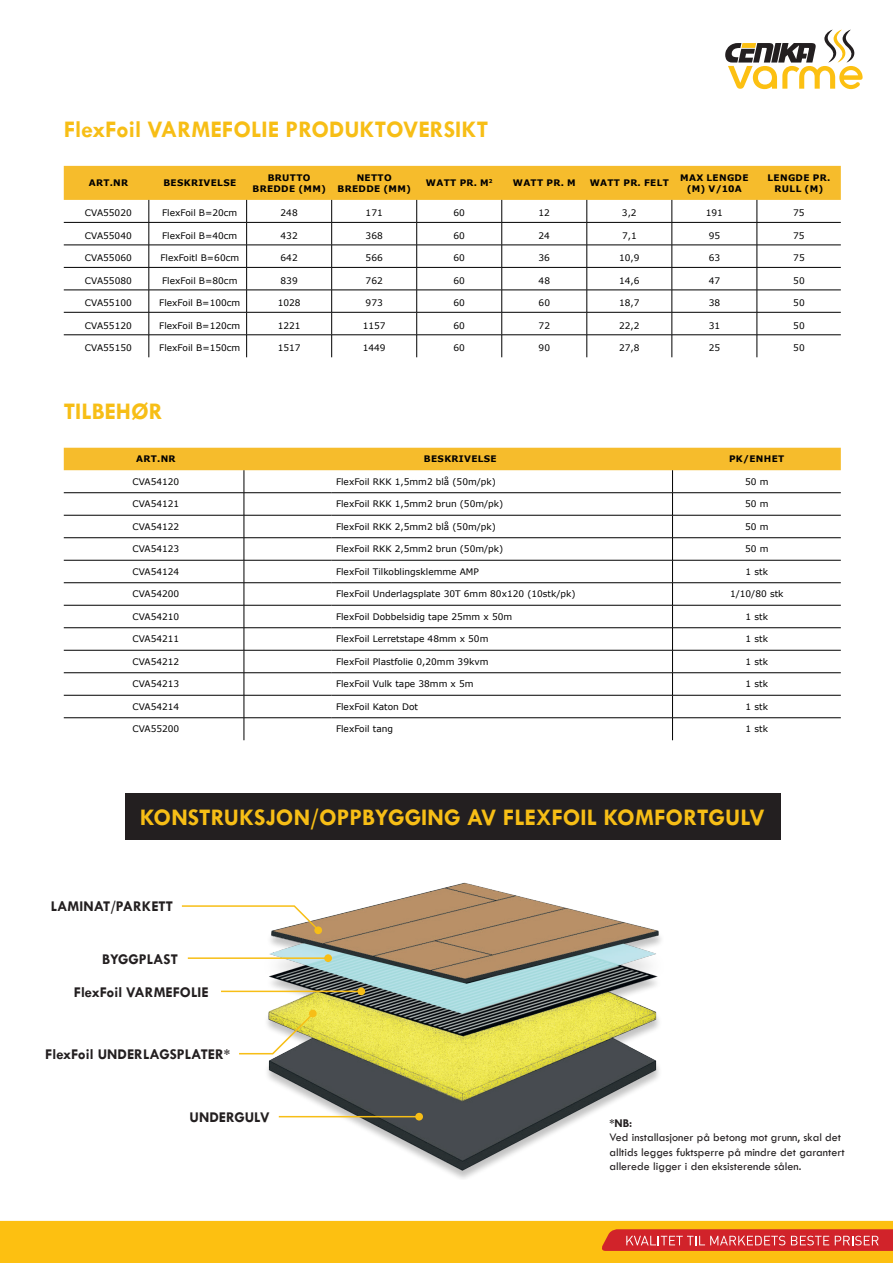
<style>
.page{position:relative;width:893px;height:1263px;background:#fff}
.page>*{position:absolute;margin:0;border:0;box-sizing:border-box;transform-origin:0 0}
.t1{font:700 24px "Tw Cen";color:#f7be16}
.t2{font:700 15px "Tw Cen";color:#231f20}
.t3{font:12px/14.4px "Tw Cen";color:#231f20}
.t4{font:700 12px "Tw Cen";color:#231f20}
.t5{font:9px "Verdana";color:#000001}
.t6{font:700 9px/10.8px "Verdana";letter-spacing:.035em;color:#000001;text-align:center}
</style>
<div class="page">
<svg style="left:725px;top:30px;width:138px;height:59px"></svg>
<svg style="left:0;top:1221px;width:893px;height:42px;background:#f6a918"></svg>
<svg style="left:64px;top:166px;width:777px;height:191px"></svg>
<div style="left:125px;top:793px;width:656px;height:47px;background:#231f20"></div>
<svg style="left:64px;top:448px;width:777px;height:292px"></svg>
<img style="left:239px;top:882px;width:422px;height:297px">
<svg style="left:181px;top:904px;width:139px;height:28px"></svg>
<svg style="left:239px;top:1011px;width:76px;height:44px"></svg>
<div style="left:314px;top:926px;width:8px;height:8px;background:#f7be16;border-radius:50%"></div>
<div style="left:309px;top:1010px;width:8px;height:7px;background:#f7be16;border-radius:50%"></div>
<div style="left:357px;top:987px;width:8px;height:8px;background:#f7be16;border-radius:50%"></div>
<div style="left:324px;top:954px;width:8px;height:8px;background:#f7be16;border-radius:50%"></div>
<hr style="left:221px;top:990px;width:140px;height:2px;background:#f7be16">
<hr style="left:188px;top:957px;width:140px;height:2px;background:#f7be16">
<div style="left:415px;top:1113px;width:8px;height:7px;background:#f7be16;border-radius:50%"></div>
<hr style="left:279px;top:1116px;width:140px;height:1px;background:#f7be16">
<h1 class="t1" style="left:64px;top:115px;width:426px">FlexFoil VARMEFOLIE PRODUKTOVERSIKT</h1>
<p class="t6" style="left:89px;top:177px;width:41px">ART.NR</p>
<p class="t6" style="left:163px;top:177px;width:74px">BESKRIVELSE</p>
<p class="t6" style="left:252px;top:172px;width:75px">BRUTTO<br>BREDDE (MM)</p>
<p class="t6" style="left:338px;top:172px;width:75px">NETTO<br>BREDDE (MM)</p>
<p class="t6" style="left:426px;top:177px;width:68px">WATT PR. M<sup>2</sup></p>
<p class="t6" style="left:513px;top:177px;width:64px">WATT PR. M</p>
<p class="t6" style="left:590px;top:177px;width:81px">WATT PR. FELT</p>
<p class="t6" style="left:680px;top:172px;width:70px">MAX LENGDE (M) V/10A</p>
<p class="t6" style="left:768px;top:172px;width:64px">LENGDE PR.<br>RULL (M)</p>
<p class="t5" style="left:85px;top:207px;width:48px">CVA55020</p>
<p class="t5" style="left:162px;top:207px;width:77px">FlexFoil B=20cm</p>
<p class="t5" style="left:281px;top:207px;width:19px">248</p>
<p class="t5" style="left:366px;top:207px;width:19px">171</p>
<p class="t5" style="left:453px;top:207px;width:13px">60</p>
<p class="t5" style="left:539px;top:207px;width:13px">12</p>
<p class="t5" style="left:622px;top:207px;width:16px">3,2</p>
<p class="t5" style="left:706px;top:207px;width:19px">191</p>
<p class="t5" style="left:793px;top:207px;width:13px">75</p>
<p class="t5" style="left:85px;top:229px;width:48px">CVA55040</p>
<p class="t5" style="left:162px;top:229px;width:77px">FlexFoil B=40cm</p>
<p class="t5" style="left:281px;top:229px;width:19px">432</p>
<p class="t5" style="left:366px;top:229px;width:19px">368</p>
<p class="t5" style="left:454px;top:229px;width:13px">60</p>
<p class="t5" style="left:539px;top:229px;width:13px">24</p>
<p class="t5" style="left:622px;top:229px;width:16px">7,1</p>
<p class="t5" style="left:709px;top:229px;width:13px">95</p>
<p class="t5" style="left:793px;top:229px;width:13px">75</p>
<p class="t5" style="left:85px;top:252px;width:48px">CVA55060</p>
<p class="t5" style="left:160px;top:252px;width:80px">FlexFoitl B=60cm</p>
<p class="t5" style="left:281px;top:252px;width:19px">642</p>
<p class="t5" style="left:366px;top:252px;width:19px">566</p>
<p class="t5" style="left:454px;top:252px;width:13px">60</p>
<p class="t5" style="left:539px;top:252px;width:13px">36</p>
<p class="t5" style="left:619px;top:252px;width:22px">10,9</p>
<p class="t5" style="left:709px;top:252px;width:13px">63</p>
<p class="t5" style="left:793px;top:252px;width:13px">75</p>
<p class="t5" style="left:85px;top:274px;width:48px">CVA55080</p>
<p class="t5" style="left:162px;top:274px;width:77px">FlexFoil B=80cm</p>
<p class="t5" style="left:281px;top:274px;width:19px">839</p>
<p class="t5" style="left:366px;top:274px;width:19px">762</p>
<p class="t5" style="left:454px;top:274px;width:13px">60</p>
<p class="t5" style="left:539px;top:274px;width:13px">48</p>
<p class="t5" style="left:619px;top:274px;width:22px">14,6</p>
<p class="t5" style="left:709px;top:274px;width:13px">47</p>
<p class="t5" style="left:793px;top:274px;width:13px">50</p>
<p class="t5" style="left:85px;top:297px;width:48px">CVA55100</p>
<p class="t5" style="left:159px;top:297px;width:82px">FlexFoil B=100cm</p>
<p class="t5" style="left:278px;top:297px;width:24px">1028</p>
<p class="t5" style="left:366px;top:297px;width:19px">973</p>
<p class="t5" style="left:454px;top:297px;width:13px">60</p>
<p class="t5" style="left:539px;top:297px;width:13px">60</p>
<p class="t5" style="left:619px;top:297px;width:22px">18,7</p>
<p class="t5" style="left:709px;top:297px;width:13px">38</p>
<p class="t5" style="left:793px;top:297px;width:13px">50</p>
<p class="t5" style="left:85px;top:319px;width:48px">CVA55120</p>
<p class="t5" style="left:159px;top:319px;width:82px">FlexFoil B=120cm</p>
<p class="t5" style="left:278px;top:319px;width:24px">1221</p>
<p class="t5" style="left:363px;top:319px;width:24px">1157</p>
<p class="t5" style="left:454px;top:319px;width:13px">60</p>
<p class="t5" style="left:539px;top:319px;width:13px">72</p>
<p class="t5" style="left:619px;top:319px;width:22px">22,2</p>
<p class="t5" style="left:709px;top:319px;width:13px">31</p>
<p class="t5" style="left:793px;top:319px;width:13px">50</p>
<p class="t5" style="left:85px;top:342px;width:48px">CVA55150</p>
<p class="t5" style="left:159px;top:342px;width:82px">FlexFoil B=150cm</p>
<p class="t5" style="left:278px;top:342px;width:24px">1517</p>
<p class="t5" style="left:363px;top:342px;width:24px">1449</p>
<p class="t5" style="left:454px;top:342px;width:13px">60</p>
<p class="t5" style="left:539px;top:342px;width:13px">90</p>
<p class="t5" style="left:619px;top:342px;width:22px">27,8</p>
<p class="t5" style="left:709px;top:342px;width:13px">25</p>
<p class="t5" style="left:793px;top:342px;width:13px">50</p>
<h1 class="t1" style="left:64px;top:397px;width:101px">TILBEHØR</h1>
<p class="t6" style="left:136px;top:454px;width:41px">ART.NR</p>
<p class="t6" style="left:424px;top:454px;width:74px">BESKRIVELSE</p>
<p class="t6" style="left:729px;top:454px;width:57px">PK/ENHET</p>
<p class="t5" style="left:132px;top:475px;width:48px">CVA54120</p>
<p class="t5" style="left:336px;top:475px;width:161px">FlexFoil RKK 1,5mm2 blå (50m/pk)</p>
<p class="t5" style="left:745px;top:475px;width:25px">50 m</p>
<p class="t5" style="left:132px;top:498px;width:48px">CVA54121</p>
<p class="t5" style="left:336px;top:498px;width:169px">FlexFoil RKK 1,5mm2 brun (50m/pk)</p>
<p class="t5" style="left:745px;top:498px;width:25px">50 m</p>
<p class="t5" style="left:132px;top:520px;width:48px">CVA54122</p>
<p class="t5" style="left:336px;top:520px;width:161px">FlexFoil RKK 2,5mm2 blå (50m/pk)</p>
<p class="t5" style="left:745px;top:520px;width:25px">50 m</p>
<p class="t5" style="left:132px;top:543px;width:48px">CVA54123</p>
<p class="t5" style="left:336px;top:543px;width:169px">FlexFoil RKK 2,5mm2 brun (50m/pk)</p>
<p class="t5" style="left:745px;top:543px;width:25px">50 m</p>
<p class="t5" style="left:132px;top:565px;width:48px">CVA54124</p>
<p class="t5" style="left:336px;top:565px;width:144px">FlexFoil Tilkoblingsklemme AMP</p>
<p class="t5" style="left:745px;top:565px;width:24px">1 stk</p>
<p class="t5" style="left:132px;top:588px;width:48px">CVA54200</p>
<p class="t5" style="left:336px;top:588px;width:241px">FlexFoil Underlagsplate 30T 6mm 80x120 (10stk/pk)</p>
<p class="t5" style="left:730px;top:588px;width:55px">1/10/80 stk</p>
<p class="t5" style="left:132px;top:610px;width:48px">CVA54210</p>
<p class="t5" style="left:336px;top:610px;width:178px">FlexFoil Dobbelsidig tape 25mm x 50m</p>
<p class="t5" style="left:745px;top:610px;width:24px">1 stk</p>
<p class="t5" style="left:132px;top:633px;width:48px">CVA54211</p>
<p class="t5" style="left:336px;top:633px;width:154px">FlexFoil Lerretstape 48mm x 50m</p>
<p class="t5" style="left:745px;top:633px;width:24px">1 stk</p>
<p class="t5" style="left:132px;top:655px;width:48px">CVA54212</p>
<p class="t5" style="left:336px;top:655px;width:154px">FlexFoil Plastfolie 0,20mm 39kvm</p>
<p class="t5" style="left:745px;top:655px;width:24px">1 stk</p>
<p class="t5" style="left:132px;top:678px;width:48px">CVA54213</p>
<p class="t5" style="left:336px;top:678px;width:139px">FlexFoil Vulk tape 38mm x 5m</p>
<p class="t5" style="left:745px;top:678px;width:24px">1 stk</p>
<p class="t5" style="left:132px;top:700px;width:48px">CVA54214</p>
<p class="t5" style="left:336px;top:700px;width:84px">FlexFoil Katon Dot</p>
<p class="t5" style="left:745px;top:700px;width:24px">1 stk</p>
<p class="t5" style="left:132px;top:723px;width:48px">CVA55200</p>
<p class="t5" style="left:336px;top:723px;width:59px">FlexFoil tang</p>
<p class="t5" style="left:745px;top:723px;width:24px">1 stk</p>
<h1 class="t1" style="left:140px;top:803px;width:627px">KONSTRUKSJON/OPPBYGGING AV FLEXFOIL KOMFORTGULV</h1>
<h2 class="t2" style="left:51px;top:897px;width:123px">LAMINAT/PARKETT</h2>
<h2 class="t2" style="left:102px;top:950px;width:77px">BYGGPLAST</h2>
<h2 class="t2" style="left:74px;top:983px;width:136px">FlexFoil VARMEFOLIE</h2>
<h2 class="t2" style="left:45px;top:1045px;width:186px">FlexFoil UNDERLAGSPLATER*</h2>
<h2 class="t2" style="left:190px;top:1108px;width:82px">UNDERGULV</h2>
<h3 class="t4" style="left:609px;top:1116px;width:24px">*NB:</h3>
<h3 class="t3" style="left:609px;top:1130px;width:237px">Ved installasjoner på betong mot grunn, skal det alltids legges fuktsperre på mindre det garantert allerede ligger i den eksisterende sålen.</h3>
</div>
